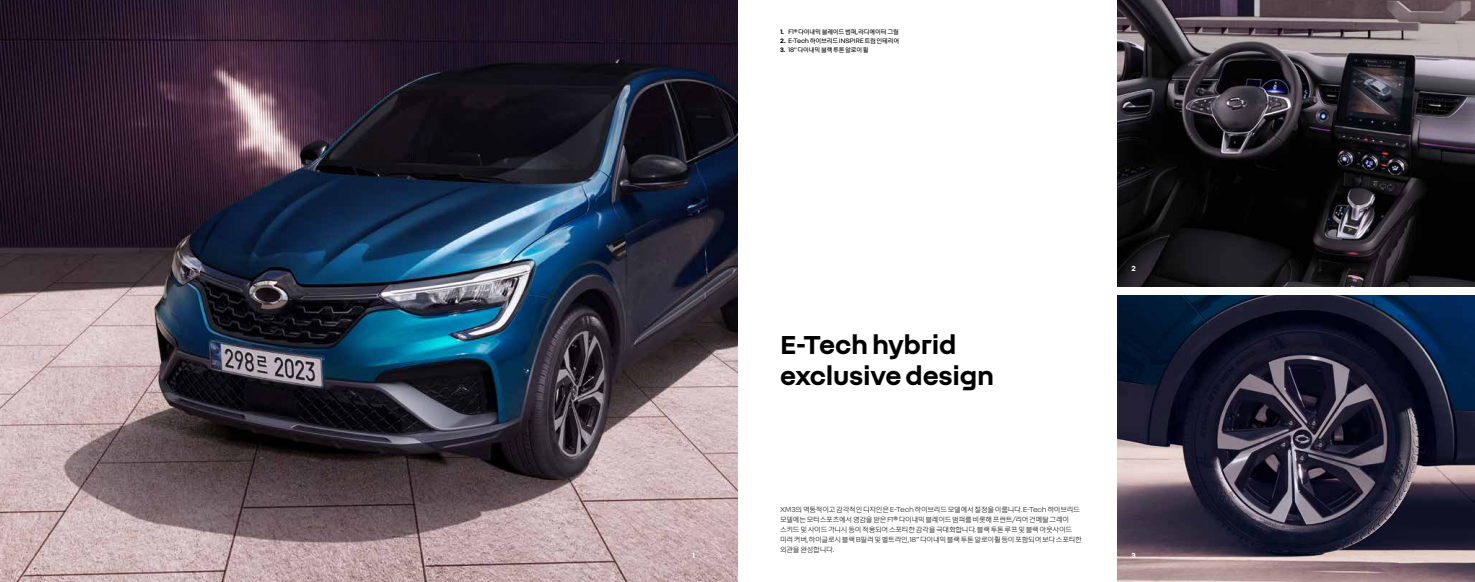
<style>
.page{position:relative;width:1475px;height:582px;background:#fff}
.page>*{position:absolute;margin:0;border:0;box-sizing:border-box;transform-origin:0 0}
.t1{font:700 28px/31px "Nouvel R";letter-spacing:-.01em;color:#000}
.t2{font:300 8px/10px "Nouvel RKR";letter-spacing:-.03em;color:#000}
.t3{font:700 8px "Nouvel RKR";color:#fff}
.t4{font:7px "Nouvel RKR";letter-spacing:-.03em;color:#000}
.s1{font-weight:700}
</style>
<div class="page">
<img style="left:1117px;top:0;width:357px;height:286px">
<img style="left:0;top:0;width:737px;height:581px">
<img style="left:1117px;top:295px;width:357px;height:286px">
<p class="t3" style="left:692px;top:549px;width:4px">1</p>
<p class="t4" style="left:780px;top:27px;width:120px"><span class="s1">1.</span> F1® 다이내믹 블레이드 범퍼, 라디에이터 그릴</p>
<p class="t4" style="left:780px;top:36px;width:121px"><span class="s1">2.</span> E-Tech 하이브리드 INSPIRE 트림 인테리어</p>
<p class="t4" style="left:780px;top:45px;width:90px"><span class="s1">3.</span> 18" 다이내믹 블랙 투톤 알로이 휠</p>
<h1 class="t1" style="left:780px;top:327px;width:216px">E-Tech hybrid exclusive design</h1>
<p class="t2" style="left:780px;top:503px;width:303px">XM3의 역동적이고 감각적인 디자인은 E-Tech 하이브리드 모델에서 절정을 이룹니다. E-Tech 하이브리드 모델에는 모터스포츠에서 영감을 받은 F1® 다이내믹 블레이드 범퍼를 비롯해 프런트/리어 건메탈 그레이 스키드 및 사이드 가니시 등이 적용되어 스포티한 감각을 극대화합니다. 블랙 투톤 루프 및 블랙 아웃사이드 미러 커버, 하이글로시 블랙 B필러 및 벨트라인, 18” 다이내믹 블랙 투톤 알로이휠 등이 포함되어 보다 스포티한 외관을 완성합니다.</p>
<p class="t3" style="left:1131px;top:263px;width:6px">2</p>
<p class="t3" style="left:1131px;top:549px;width:6px">3</p>
</div>
